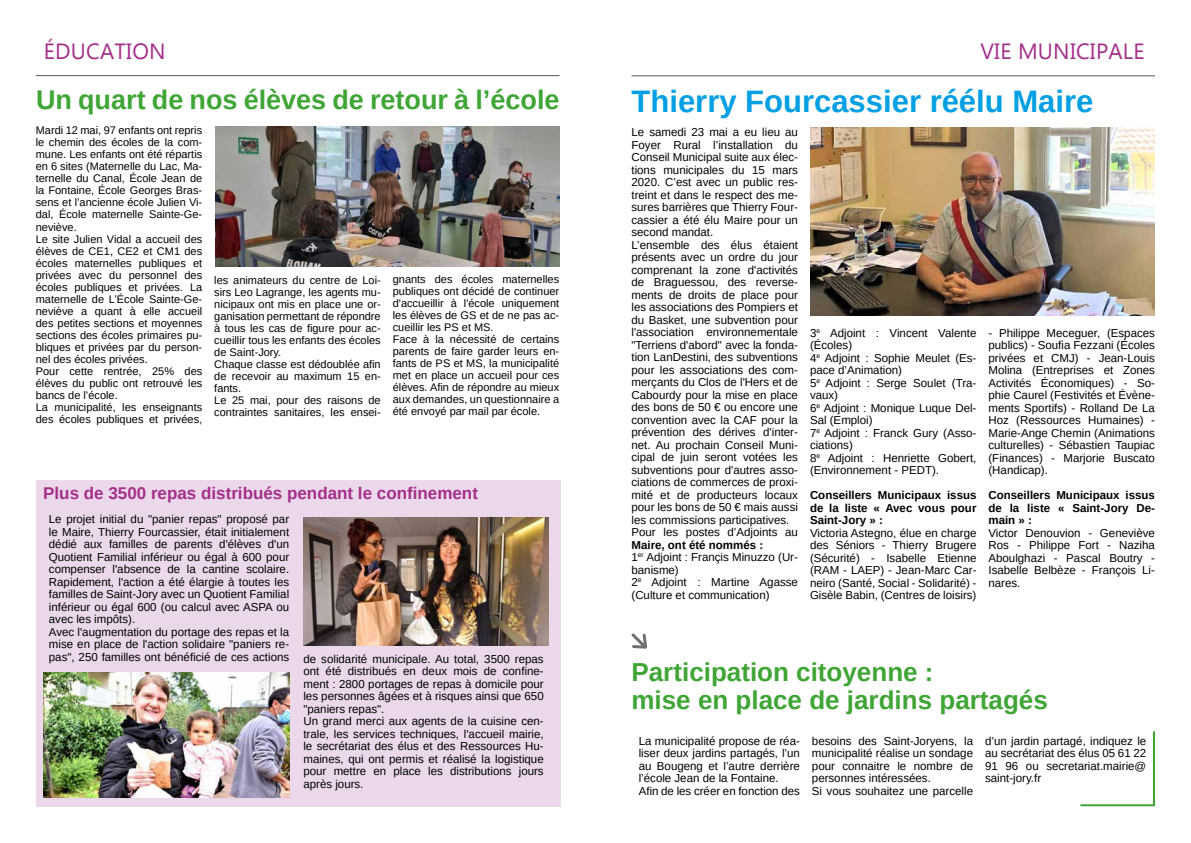
<style>
.page{position:relative;width:1191px;height:843px;background:#fff}
.page>*{position:absolute;margin:0;border:0;box-sizing:border-box;transform-origin:0 0}
.t1{font:700 31px "Arimo";color:#009fe3}
.t2{font:700 27px "Arimo";color:#3fa535}
.t3{font:700 26px/28px "Arimo";color:#3fa535}
.t4{font:22px "Gadugi";letter-spacing:.01em;color:#a52e88}
.t5{font:700 17px "Arimo";color:#a52e88}
.t6{font:11.5px/12.5px "Arimo";color:#000}
.t7{font:700 11.5px/12.5px "Arimo";color:#000;text-align:justify}
.t8{font:11px/12px "Arimo";color:#000}
.s1{font-weight:700}
</style>
<div class="page">
<img style="left:215px;top:126px;width:344px;height:140px">
<hr style="left:36px;top:75px;width:523px;height:1px;background:#575756">
<hr style="left:631px;top:75px;width:524px;height:1px;background:#575756">
<svg style="left:631px;top:633px;width:16px;height:16px"></svg>
<hr style="left:1080px;top:804px;width:75px;height:2px;background:#3fa535">
<hr style="left:1153px;top:731px;width:2px;height:75px;background:#3fa535">
<img style="left:810px;top:128px;width:345px;height:188px">
<div style="left:37px;top:481px;width:524px;height:326px;background:#ebd9eb"></div>
<img style="left:303px;top:517px;width:246px;height:129px">
<img style="left:44px;top:673px;width:245px;height:124px">
<h3 class="t4" style="left:44px;top:38px;width:123px">ÉDUCATION</h3>
<h3 class="t4" style="left:980px;top:38px;width:166px">VIE MUNICIPALE</h3>
<h2 class="t2" style="left:36px;top:82px;width:525px">Un quart de nos élèves de retour à l’école</h2>
<h1 class="t1" style="left:631px;top:80px;width:463px">Thierry Fourcassier réélu Maire</h1>
<p class="t6" style="left:631px;top:126px;width:168px">Le samedi 23 mai a eu lieu au<br>Foyer Rural l’installation du<br>Conseil Municipal suite aux élec&shy;tions municipales du 15 mars<br>2020. C’est avec un public res&shy;treint et dans le respect des me&shy;sures barrières que Thierry Four&shy;cassier a été élu Maire pour un second mandat.<br>L’ensemble des élus étaient présents avec un ordre du jour comprenant la zone d'activités de Braguessou, des reverse&shy;ments de droits de place pour les associations des Pompiers et du Basket, une subvention pour l'association environnementale "Terriens d'abord" avec la fonda&shy;tion LanDestini, des subventions pour les associations des com&shy;merçants du Clos de l'Hers et de<br>Cabourdy pour la mise en place des bons de 50 € ou encore une convention avec la CAF pour la prévention des dérives d'inter&shy;net. Au prochain Conseil Muni&shy;cipal de juin seront votées les subventions pour d'autres asso&shy;ciations de commerces de proxi&shy;mité et de producteurs locaux pour les bons de 50 € mais aussi les commissions participatives.<br>Pour les postes d’Adjoints au</p>
<p class="t6" style="left:631px;top:538px;width:168px"><span class="s1">Maire, ont été nommés :<br></span>1<sup>er</sup> Adjoint : Françis Minuzzo (Ur&shy;banisme)<br>2<sup>e</sup> Adjoint : Martine Agasse (Culture et communication)</p>
<p class="t8" style="left:36px;top:125px;width:168px">Mardi 12 mai, 97 enfants ont repris le chemin des écoles de la com&shy;mune. Les enfants ont été répartis en 6 sites (Maternelle du Lac, Ma&shy;ternelle du Canal, École Jean de la Fontaine, École Georges Bras&shy;sens et l’ancienne école Julien Vi&shy;dal, École maternelle Sainte-Ge&shy;neviève.<br>Le site Julien Vidal a accueil des élèves de CE1, CE2 et CM1 des écoles maternelles publiques et privées avec du personnel des écoles publiques et privées. La maternelle de L’École Sainte-Ge&shy;neviève a quant à elle accueil des petites sections et moyennes sections des écoles primaires pu&shy;bliques et privées par du person&shy;nel des écoles privées.<br>Pour cette rentrée, 25% des élèves du public ont retrouvé les bancs de l’école.<br>La municipalité, les enseignants des écoles publiques et privées,</p>
<p class="t8" style="left:214px;top:274px;width:168px">les animateurs du centre de Loi&shy;sirs Leo Lagrange, les agents mu&shy;nicipaux ont mis en place une or&shy;ganisation permettant de répondre à tous les cas de figure pour ac&shy;cueillir tous les enfants des écoles de Saint-Jory.<br>Chaque classe est dédoublée afin de recevoir au maximum 15 en&shy;fants.<br>Le 25 mai, pour des raisons de contraintes sanitaires, les ensei-</p>
<p class="t8" style="left:393px;top:274px;width:168px">gnants des écoles maternelles publiques ont décidé de continuer d'accueillir à l'école uniquement les élèves de GS et de ne pas ac&shy;cueillir les PS et MS.<br>Face à la nécessité de certains parents de faire garder leurs en&shy;fants de PS et MS, la municipalité met en place un accueil pour ces élèves. Afin de répondre au mieux aux demandes, un questionnaire a été envoyé par mail par école.</p>
<p class="t6" style="left:810px;top:326px;width:168px">3<sup>e</sup> Adjoint : Vincent Valente (Écoles)<br>4<sup>e</sup> Adjoint : Sophie Meulet (Es&shy;pace d’Animation)<br>5<sup>e</sup> Adjoint : Serge Soulet (Tra&shy;vaux)<br>6<sup>e</sup> Adjoint : Monique Luque Del-<br>Sal (Emploi)<br>7<sup>e</sup> Adjoint : Franck Gury (Asso&shy;ciations)<br>8<sup>e</sup> Adjoint : Henriette Gobert, (Environnement - PEDT).</p>
<p class="t7" style="left:810px;top:489px;width:168px">Conseillers Municipaux issus de la liste « Avec vous pour Saint-Jory » :</p>
<p class="t6" style="left:810px;top:526px;width:168px;text-align:justify">Victoria Astegno, élue en charge des Séniors - Thierry Brugere (Sécurité) - Isabelle Etienne (RAM - LAEP) - Jean-Marc Car&shy;neiro (Santé, Social - Solidarité) - Gisèle Babin, (Centres de loisirs)</p>
<p class="t6" style="left:988px;top:326px;width:168px;text-align:justify">- Philippe Meceguer, (Espaces publics) - Soufia Fezzani (Écoles privées et CMJ) - Jean-Louis Molina (Entreprises et Zones Activités Économiques) - So&shy;phie Caurel (Festivités et Évène&shy;ments Sportifs) - Rolland De La Hoz (Ressources Humaines) - Marie-Ange Chemin (Animations culturelles) - Sébastien Taupiac (Finances) - Marjorie Buscato (Handicap).</p>
<p class="t7" style="left:988px;top:489px;width:168px">Conseillers Municipaux issus de la liste « Saint-Jory De&shy;main » :</p>
<p class="t6" style="left:988px;top:526px;width:168px;text-align:justify">Victor Denouvion - Geneviève Ros - Philippe Fort - Naziha Aboulghazi - Pascal Boutry - Isabelle Belbèze - François Li&shy;nares.</p>
<h3 class="t5" style="left:43px;top:481px;width:436px">Plus de 3500 repas distribués pendant le confinement</h3>
<p class="t6" style="left:49px;top:513px;width:242px">Le projet initial du "panier repas" proposé par</p>
<p class="t6" style="left:49px;top:525px;width:242px">le Maire, Thierry Fourcassier, était initialement</p>
<p class="t6" style="left:49px;top:538px;width:242px">dédié aux familles de parents d'élèves d'un</p>
<p class="t6" style="left:49px;top:550px;width:242px">Quotient Familial inférieur ou égal à 600 pour</p>
<p class="t6" style="left:49px;top:563px;width:242px">compenser l'absence de la cantine scolaire.</p>
<p class="t6" style="left:49px;top:575px;width:242px">Rapidement, l'action a été élargie à toutes les</p>
<p class="t6" style="left:49px;top:588px;width:242px">familles de Saint-Jory avec un Quotient Familial</p>
<p class="t6" style="left:49px;top:600px;width:242px">inférieur ou égal 600 (ou calcul avec ASPA ou</p>
<p class="t6" style="left:49px;top:613px;width:88px">avec les impôts).</p>
<p class="t6" style="left:49px;top:625px;width:242px">Avec l'augmentation du portage des repas et la</p>
<p class="t6" style="left:49px;top:638px;width:242px">mise en place de l'action solidaire "paniers re-</p>
<p class="t6" style="left:49px;top:651px;width:496px">pas", 250 familles ont bénéficié de ces actions de solidarité municipale. Au total, 3500 repas</p>
<p class="t6" style="left:303px;top:665px;width:242px">ont été distribués en deux mois de confine-</p>
<p class="t6" style="left:303px;top:677px;width:242px">ment : 2800 portages de repas à domicile pour</p>
<p class="t6" style="left:303px;top:690px;width:242px">les personnes âgées et à risques ainsi que 650</p>
<p class="t6" style="left:303px;top:702px;width:83px">"paniers repas".</p>
<p class="t6" style="left:303px;top:715px;width:242px">Un grand merci aux agents de la cuisine cen-</p>
<p class="t6" style="left:303px;top:727px;width:242px">trale, les services techniques, l'accueil mairie,</p>
<p class="t6" style="left:303px;top:740px;width:242px">le secrétariat des élus et des Ressources Hu-</p>
<p class="t6" style="left:303px;top:752px;width:242px">maines, qui ont permis et réalisé la logistique</p>
<p class="t6" style="left:303px;top:765px;width:242px">pour mettre en place les distributions jours</p>
<p class="t6" style="left:303px;top:777px;width:62px">après jours.</p>
<h3 class="t3" style="left:631px;top:659px;width:418px">Participation citoyenne :<br>mise en place de jardins partagés</h3>
<p class="t6" style="left:639px;top:734px;width:163px">La municipalité propose de réa&shy;liser deux jardins partagés, l’un au Bougeng et l’autre derrière l’école Jean de la Fontaine.<br>Afin de les créer en fonction des</p>
<p class="t6" style="left:812px;top:734px;width:163px">besoins des Saint-Joryens, la municipalité réalise un sondage pour connaitre le nombre de personnes intéressées.<br>Si vous souhaitez une parcelle</p>
<p class="t6" style="left:985px;top:734px;width:163px;text-align:justify">d’un jardin partagé, indiquez le au secrétariat des élus 05 61 22<br>91 96 ou secretariat.mairie@ saint-jory.fr</p>
</div>
